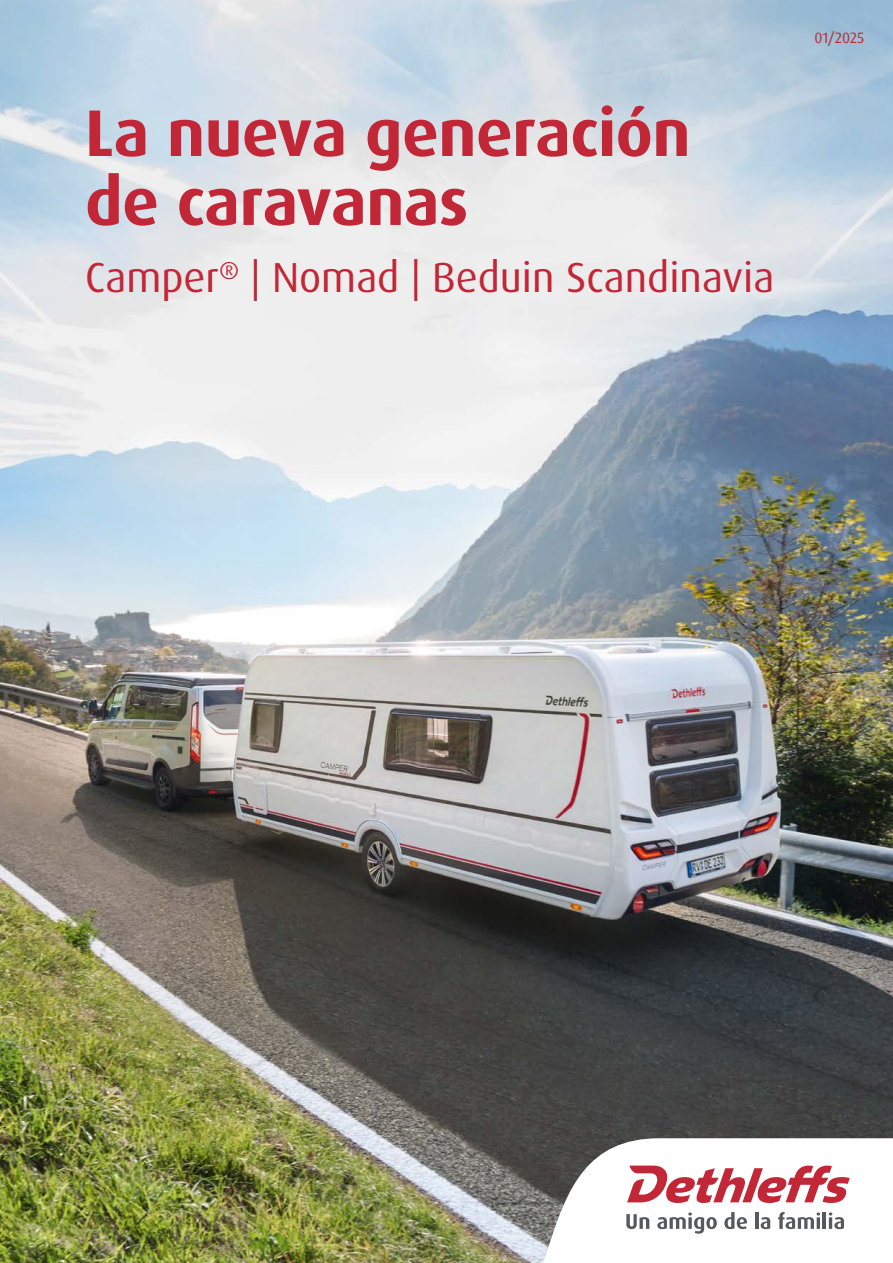
<style>
.page{position:relative;width:893px;height:1263px;background:#fff}
.page>*{position:absolute;margin:0;border:0;box-sizing:border-box;transform-origin:0 0}
.t1{font:700 66px/69px "Dax Pro";letter-spacing:-.01em;color:#c12736}
.t2{font:42px "Dax Pro";color:#c12736}
.t3{font:15px "Dax Pro";letter-spacing:-.005em;color:#c12736}
</style>
<div class="page">
<img style="left:0;top:0;width:893px;height:1263px">
<svg style="left:538px;top:1138px;width:355px;height:125px"></svg>
<h1 class="t1" style="left:85px;top:99px;width:607px">La nueva generación de caravanas</h1>
<p class="t2" style="left:85px;top:251px;width:691px">Camper<sup>®</sup> | Nomad | Beduin Scandinavia</p>
<p class="t3" style="left:814px;top:28px;width:51px">01/2025</p>
</div>
